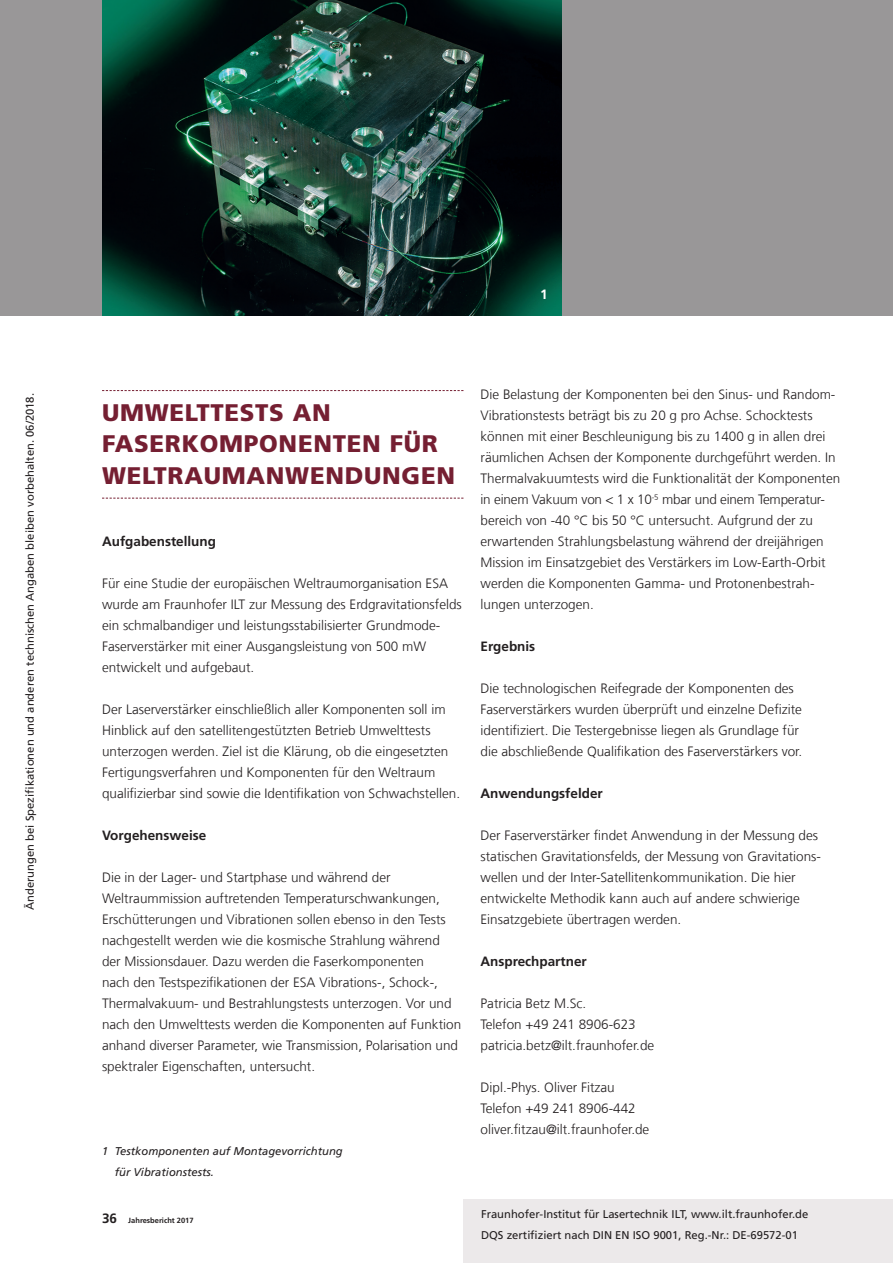
<style>
.page{position:relative;width:893px;height:1263px;background:#fff}
.page>*{position:absolute;margin:0;border:0;box-sizing:border-box;transform-origin:0 0}
.t1{font:900 24px/31.5px "Frutiger LT Com";letter-spacing:.03em;color:#751f32}
.t2{font:300 13.5px/21px "Frutiger LT Com";color:#231f20}
.t3{font:700 13.5px "Frutiger LT Com";color:#231f20}
.t4{font:700 13.5px "Frutiger LT Com";color:#fff}
.t5{font:11.25px/21px "Frutiger LT Com";color:#231f20}
.t6{font:italic 11.25px/21px "Frutiger LT Com";color:#231f20}
.t7{font:700 7.5px "Frutiger LT Com";color:#231f20}
.s1{font-size:13.5px}
</style>
<div class="page">
<div style="left:463px;top:1199px;width:430px;height:64px;background:#ece9ea"></div>
<div style="left:0;top:0;width:893px;height:315px;background:#999798"></div>
<img style="left:102px;top:0;width:459px;height:315px">
<svg style="left:102px;top:390px;width:361px;height:1px"></svg>
<svg style="left:102px;top:498px;width:361px;height:1px"></svg>
<p class="t5" style="left:20px;top:910px;width:518px;rotate:-90deg">Änderungen bei Spezifikationen und anderen technischen Angaben bleiben vorbehalten. 06/2018.</p>
<p class="t4" style="left:540px;top:286px;width:9px">1</p>
<h1 class="t1" style="left:102px;top:397px;width:355px">UMWELTTESTS AN<br>FASERKOMPONENTEN FÜR<br>WELTRAUMANWENDUNGEN</h1>
<p class="t3" style="left:102px;top:533px;width:116px">Aufgabenstellung</p>
<p class="t2" style="left:102px;top:573px;width:361px">Für eine Studie der europäischen Weltraumorganisation ESA wurde am Fraunhofer ILT zur Messung des Erdgravitationsfelds ein schmalbandiger und leistungsstabilisierter Grundmode-Faserverstärker mit einer Ausgangsleistung von 500 mW entwickelt und aufgebaut.</p>
<p class="t2" style="left:102px;top:699px;width:360px">Der Laserverstärker einschließlich aller Komponenten soll im Hinblick auf den satellitengestützten Betrieb Umwelttests unterzogen werden. Ziel ist die Klärung, ob die eingesetzten Fertigungsverfahren und Komponenten für den Weltraum qualifizierbar sind sowie die Identifikation von Schwachstellen.</p>
<p class="t3" style="left:102px;top:827px;width:106px">Vorgehensweise</p>
<p class="t2" style="left:102px;top:867px;width:361px">Die in der Lager- und Startphase und während der Weltraummission auftretenden Temperaturschwankungen, Erschütterungen und Vibrationen sollen ebenso in den Tests nachgestellt werden wie die kosmische Strahlung während der Missionsdauer. Dazu werden die Faserkomponenten<br>nach den Testspezifikationen der ESA Vibrations-, Schock-, Thermalvakuum- und Bestrahlungstests unterzogen. Vor und nach den Umwelttests werden die Komponenten auf Funktion anhand diverser Parameter, wie Transmission, Polarisation und spektraler Eigenschaften, untersucht.</p>
<p class="t6" style="left:115px;top:1141px;width:229px;text-indent:-13px">1 Testkomponenten auf Montagevorrichtung für Vibrationstests.</p>
<p class="t2" style="left:480px;top:384px;width:361px">Die Belastung der Komponenten bei den Sinus- und Random-Vibrationstests beträgt bis zu 20 g pro Achse. Schocktests können mit einer Beschleunigung bis zu 1400 g in allen drei räumlichen Achsen der Komponente durchgeführt werden. In Thermalvakuumtests wird die Funktionalität der Komponenten in einem Vakuum von &lt; 1 x 10<sup>-5</sup> mbar und einem Temperatur&shy;bereich von -40 °C bis 50 °C untersucht. Aufgrund der zu erwartenden Strahlungsbelastung während der dreijährigen Mission im Einsatzgebiet des Verstärkers im Low-Earth-Orbit werden die Komponenten Gamma- und Protonenbestrah&shy;lungen unterzogen.</p>
<p class="t3" style="left:480px;top:638px;width:56px">Ergebnis</p>
<p class="t2" style="left:480px;top:678px;width:323px">Die technologischen Reifegrade der Komponenten des Faserverstärkers wurden überprüft und einzelne Defizite identifiziert. Die Testergebnisse liegen als Grundlage für die abschließende Qualifikation des Faserverstärkers vor.</p>
<p class="t3" style="left:480px;top:785px;width:124px">Anwendungsfelder</p>
<p class="t2" style="left:480px;top:825px;width:342px">Der Faserverstärker findet Anwendung in der Messung des statischen Gravitationsfelds, der Messung von Gravitations&shy;wellen und der Inter-Satellitenkommunikation. Die hier entwickelte Methodik kann auch auf andere schwierige Einsatzgebiete übertragen werden.</p>
<p class="t3" style="left:480px;top:953px;width:108px">Ansprechpartner</p>
<p class="t2" style="left:480px;top:993px;width:175px">Patricia Betz M.Sc.<br>Telefon +49 241 8906-623 patricia.betz@ilt.fraunhofer.de</p>
<p class="t2" style="left:480px;top:1077px;width:170px">Dipl.-Phys. Oliver Fitzau<br>Telefon +49 241 8906-442 oliver.fitzau@ilt.fraunhofer.de</p>
<p class="t7" style="left:102px;top:1216px;width:93px"><span class="s1">36</span> Jahresbericht 2017</p>
<p class="t5" style="left:481px;top:1204px;width:329px">Fraunhofer-Institut für Lasertechnik ILT, www.ilt.fraunhofer.de<br>DQS zertifiziert nach DIN EN ISO 9001, Reg.-Nr.: DE-69572-01</p>
</div>
